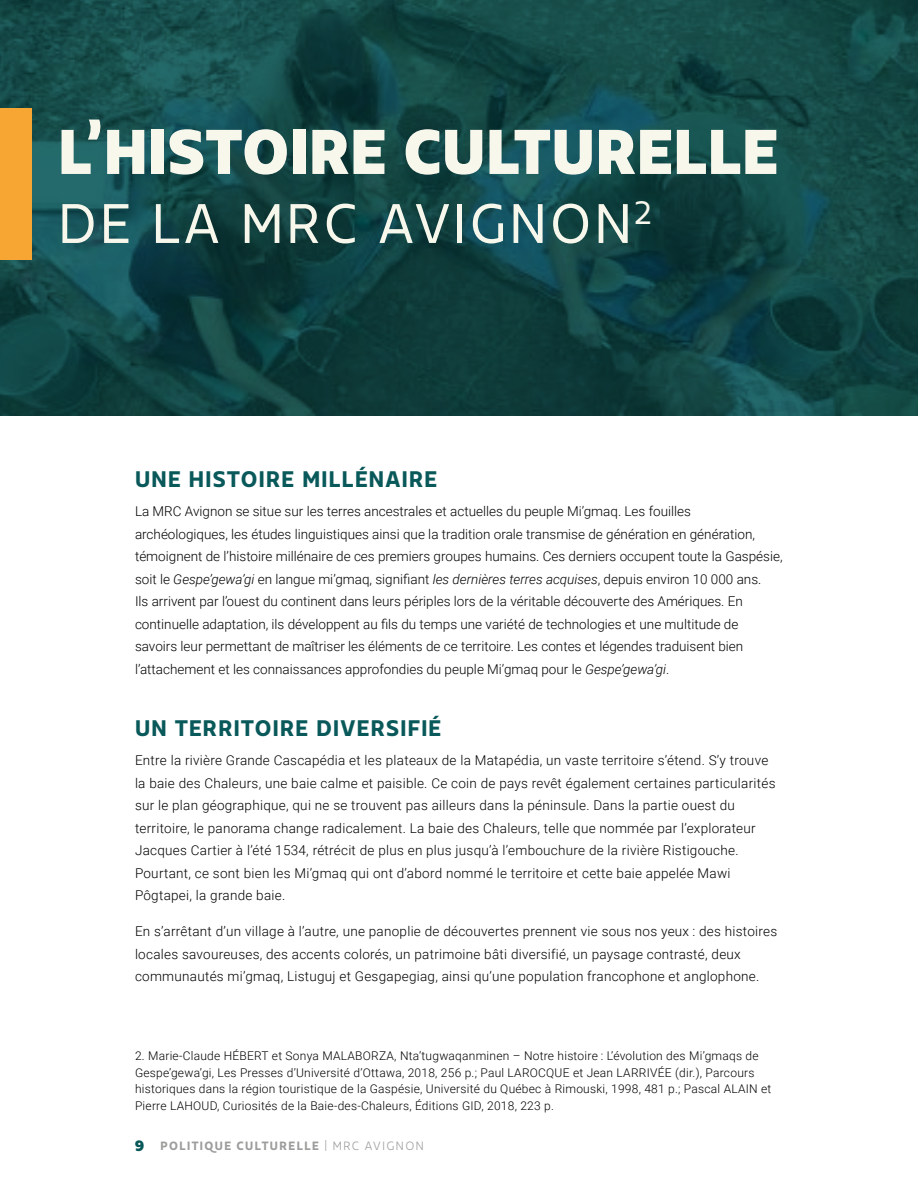
<style>
.page{position:relative;width:918px;height:1188px;background:#fff}
.page>*{position:absolute;margin:0;border:0;box-sizing:border-box;transform-origin:0 0}
.t1{font:900 63px "Kappa Display";letter-spacing:.02em;color:#f8f7ec}
.t2{font:55.5px "Kappa Display";letter-spacing:.06em;color:#f8f7ec}
.t3{font:800 22.5px "Kappa Display";letter-spacing:.06em;color:#09585a}
.t4{font:300 13.5px/22.5px "Roboto";letter-spacing:.02em;color:#000}
.t5{font:300 13.5px/22.5px "Roboto";color:#000}
.t6{font:300 12px/16.5px "Roboto";letter-spacing:.02em;color:#000}
.t7{font:800 12px "Kappa Display";letter-spacing:.125em;color:#9d9d9c}
.s1{font-style:italic}
.s2{font-weight:900;font-size:15px;color:#09585a}
.s3{font-weight:400}
</style>
<div class="page">
<svg style="left:0;top:0;width:918px;height:416px;background:#124646"></svg>
<div style="left:0;top:108px;width:31px;height:151px;background:#f7a633"></div>
<h1 class="t1" style="left:59px;top:111px;width:721px">L’HISTOIRE CULTURELLE</h1>
<h2 class="t2" style="left:59px;top:188px;width:595px">DE LA MRC AVIGNON<sup>2</sup></h2>
<h3 class="t3" style="left:135px;top:465px;width:304px">UNE HISTOIRE MILLÉNAIRE</h3>
<p class="t5" style="left:135px;top:500px;width:649px">La MRC Avignon se situe sur les terres ancestrales et actuelles du peuple Mi’gmaq. Les fouilles archéologiques, les études linguistiques ainsi que la tradition orale transmise de génération en génération, témoignent de l’histoire millénaire de ces premiers groupes humains. Ces derniers occupent toute la Gaspésie, soit le <span class="s1">Gespe’gewa’gi</span> en langue mi’gmaq, signifiant <span class="s1">les dernières terres acquises</span>, depuis environ 10 000 ans.<br>Ils arrivent par l’ouest du continent dans leurs périples lors de la véritable découverte des Amériques. En continuelle adaptation, ils développent au fils du temps une variété de technologies et une multitude de savoirs leur permettant de maîtriser les éléments de ce territoire. Les contes et légendes traduisent bien l’attachement et les connaissances approfondies du peuple Mi’gmaq pour le <span class="s1">Gespe’gewa’gi</span>.</p>
<h3 class="t3" style="left:135px;top:714px;width:308px">UN TERRITOIRE DIVERSIFIÉ</h3>
<p class="t4" style="left:135px;top:749px;width:642px">Entre la rivière Grande Cascapédia et les plateaux de la Matapédia, un vaste territoire s’étend. S’y trouve la baie des Chaleurs, une baie calme et paisible. Ce coin de pays revêt également certaines particularités sur le plan géographique, qui ne se trouvent pas ailleurs dans la péninsule. Dans la partie ouest du territoire, le panorama change radicalement. La baie des Chaleurs, telle que nommée par l’explorateur Jacques Cartier à l’été 1534, rétrécit de plus en plus jusqu’à l’embouchure de la rivière Ristigouche.<br>Pourtant, ce sont bien les Mi’gmaq qui ont d’abord nommé le territoire et cette baie appelée Mawi Pôgtapei, la grande baie.</p>
<p class="t4" style="left:135px;top:920px;width:644px">En s’arrêtant d’un village à l’autre, une panoplie de découvertes prennent vie sous nos yeux : des histoires locales savoureuses, des accents colorés, un patrimoine bâti diversifié, un paysage contrasté, deux communautés mi’gmaq, Listuguj et Gesgapegiag, ainsi qu’une population francophone et anglophone.</p>
<p class="t6" style="left:135px;top:1047px;width:638px">2. Marie-Claude HÉBERT et Sonya MALABORZA, Nta’tugwaqanminen – Notre histoire : L’évolution des Mi’gmaqs de Gespe’gewa’gi, Les Presses d’Université d’Ottawa, 2018, 256 p.; Paul LAROCQUE et Jean LARRIVÉE (dir.), Parcours historiques dans la région touristique de la Gaspésie, Université du Québec à Rimouski, 1998, 481 p.; Pascal ALAIN et Pierre LAHOUD, Curiosités de la Baie-des-Chaleurs, Éditions GID, 2018, 223 p.</p>
<p class="t7" style="left:135px;top:1138px;width:290px"><span class="s2">9</span> POLITIQUE CULTURELLE <span class="s3">| MRC AVIGNON</span></p>
</div>
